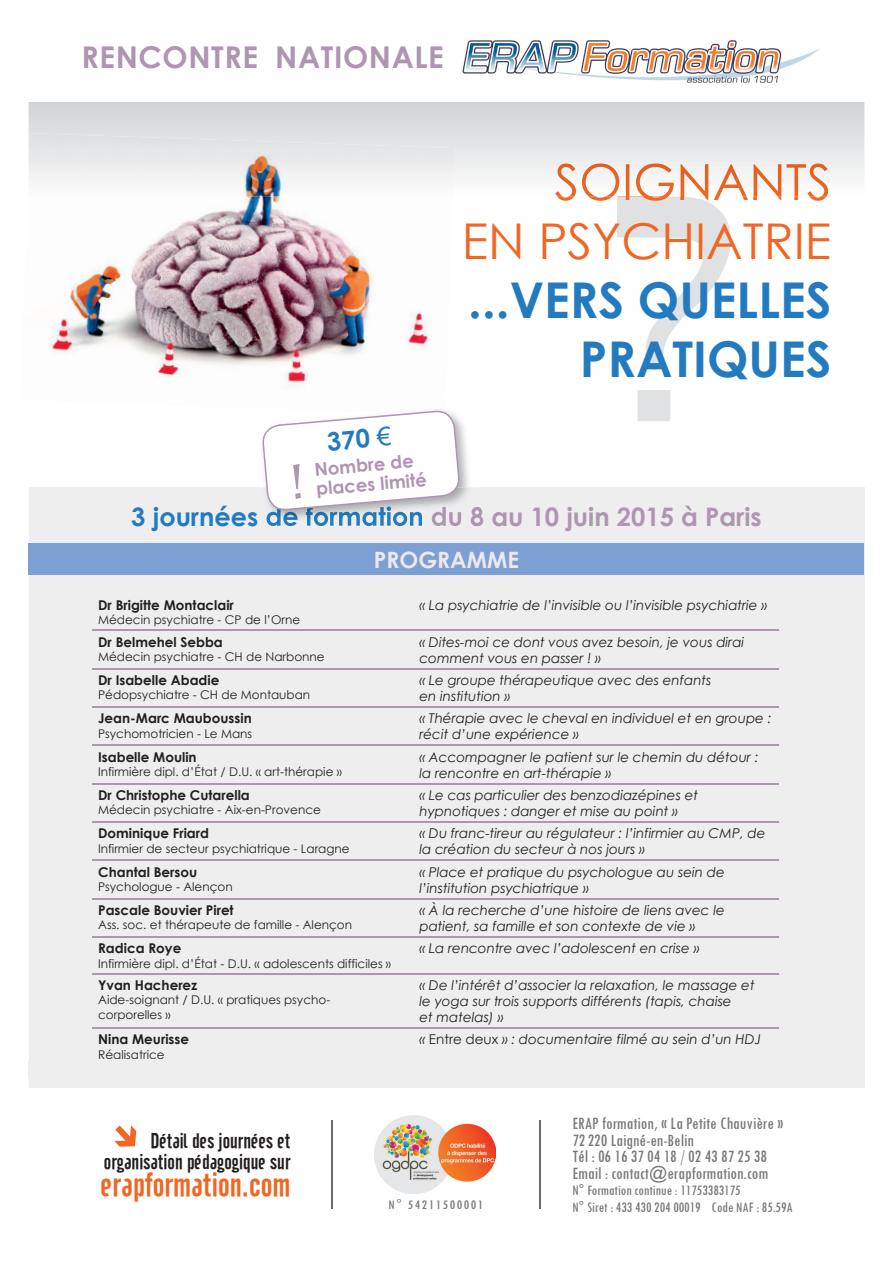
<style>
.page{position:relative;width:893px;height:1263px;background:#fff}
.page>*{position:absolute;margin:0;border:0;box-sizing:border-box;transform-origin:0 0}
.t1{font:375px "Vireo Font";color:#fff}
.t2{font:700 49.35px/59.2px "Century Gothic";color:#227bc0;text-align:right}
.t3{font:49.35px/59.2px "Century Gothic";color:#f06622;text-align:right}
.t4{font:33px "Cafeta";color:#f06622}
.t5{font:700 30px "Century Gothic";letter-spacing:.02em;color:#af95b1}
.t6{font:700 25.5px "Century Gothic";color:#af95b1}
.t7{font:700 25.5px "Century Gothic";color:#227bc0}
.t8{font:700 22.5px "Century Gothic";color:#ede8ee}
.t9{font:21px/21px "Cafeta";color:#231f20;text-align:right}
.t10{font:500 condensed 18px/16.5px "Tw Cen";color:#76787b}
.t11{font:700 18px/19.5px "Century Gothic";color:#af95b1}
.t12{font:500 condensed 15px "Tw Cen";color:#76787b}
.t13{font:italic 13.5px/16.2px "Century Gothic";color:#231f20}
.t14{font:700 13.5px "Century Gothic";color:#231f20}
.t15{font:500 condensed 13.5px "Tw Cen";letter-spacing:.1em;color:#76787b;scale:1.11 1}
.t16{font:12px/14.4px "Century Gothic";color:#231f20}
.s1{font-family:"Arial";font-weight:400}
.s2{color:#227bc0}
.s3{font-style:normal}
</style>
<div class="page">
<div style="left:29px;top:488px;width:835px;height:600px;background:#eeeeef"></div>
<img style="left:51px;top:197px;width:378px;height:189px">
<img style="left:462px;top:40px;width:358px;height:43px">
<svg style="left:29px;top:102px;width:835px;height:76px;background:#dddee0"></svg>
<img style="left:29px;top:133px;width:425px;height:64px">
<div style="left:555px;top:163px;width:273px;height:15px;background:#f1f2f3"></div>
<svg style="left:625px;top:196px;width:95px;height:1px"></svg>
<img style="left:259px;top:421px;width:222px;height:99px">
<img style="left:259px;top:505px;width:165px;height:21px">
<img style="left:432px;top:505px;width:49px;height:22px">
<img style="left:374px;top:1115px;width:122px;height:79px">
<hr style="left:539px;top:1120px;width:1px;height:89px;background:#6b6b6e">
<hr style="left:332px;top:1120px;width:1px;height:89px;background:#6b6b6e">
<div style="left:29px;top:543px;width:835px;height:32px;background:#7ca0d3"></div>
<svg style="left:114px;top:1125px;width:22px;height:21px"></svg>
<hr style="left:92px;top:630px;width:321px;height:1px;background:#af95b1">
<hr style="left:413px;top:630px;width:366px;height:1px;background:#af95b1">
<hr style="left:92px;top:668px;width:321px;height:1px;background:#af95b1">
<hr style="left:413px;top:668px;width:366px;height:1px;background:#af95b1">
<hr style="left:92px;top:706px;width:321px;height:2px;background:#af95b1">
<hr style="left:413px;top:706px;width:366px;height:2px;background:#af95b1">
<hr style="left:92px;top:745px;width:321px;height:1px;background:#af95b1">
<hr style="left:413px;top:745px;width:366px;height:1px;background:#af95b1">
<hr style="left:92px;top:783px;width:321px;height:1px;background:#af95b1">
<hr style="left:413px;top:783px;width:366px;height:1px;background:#af95b1">
<hr style="left:92px;top:821px;width:321px;height:2px;background:#af95b1">
<hr style="left:413px;top:821px;width:366px;height:2px;background:#af95b1">
<hr style="left:92px;top:860px;width:321px;height:1px;background:#af95b1">
<hr style="left:413px;top:860px;width:366px;height:1px;background:#af95b1">
<hr style="left:92px;top:898px;width:321px;height:1px;background:#af95b1">
<hr style="left:413px;top:898px;width:366px;height:1px;background:#af95b1">
<hr style="left:92px;top:936px;width:321px;height:2px;background:#af95b1">
<hr style="left:413px;top:936px;width:366px;height:2px;background:#af95b1">
<hr style="left:92px;top:973px;width:321px;height:1px;background:#af95b1">
<hr style="left:413px;top:973px;width:366px;height:1px;background:#af95b1">
<hr style="left:92px;top:1027px;width:321px;height:2px;background:#af95b1">
<hr style="left:413px;top:1027px;width:366px;height:2px;background:#af95b1">
<div style="left:28px;top:1059px;width:837px;height:19px;background:#eeeeef"></div>
<svg style="left:262px;top:410px;width:198px;height:101px"></svg>
<h3 class="t5" style="left:82px;top:38px;width:178px">RENCONTRE</h3>
<h3 class="t5" style="left:275px;top:38px;width:170px">NATIONALE</h3>
<h3 class="t7" style="left:326px;top:425px;width:66px;rotate:-5deg">370 <span class="s1">€</span></h3>
<h3 class="t11" style="left:314px;top:459px;width:112px;rotate:-5deg">Nombre de places limité</h3>
<h2 class="t3" style="left:462px;top:151px;width:371px">SOIGNANTS<br>EN PSYCHIATRIE</h2>
<h2 class="t2" style="left:468px;top:269px;width:365px">...VERS QUELLES<br>PRATIQUES</h2>
<h1 class="t1" style="left:608px;top:177px;width:133px">?</h1>
<h3 class="t6" style="left:131px;top:500px;width:632px"><span class="s2">3 journées de formation</span> du 8 au 10 juin 2015 à Paris</h3>
<h3 class="t8" style="left:374px;top:545px;width:147px">PROGRAMME</h3>
<p class="t14" style="left:98px;top:597px;width:137px">Dr Brigitte Montaclair</p>
<p class="t16" style="left:98px;top:613px;width:204px">Médecin psychiatre - CP de l’Orne</p>
<p class="t13" style="left:419px;top:597px;width:349px">« La psychiatrie de l’invisible ou l’invisible psychiatrie »</p>
<p class="t14" style="left:98px;top:633px;width:126px">Dr Belmehel Sebba</p>
<p class="t16" style="left:98px;top:649px;width:228px">Médecin psychiatre - CH de Narbonne</p>
<p class="t13" style="left:419px;top:633px;width:326px">« Dites-moi ce dont vous avez besoin, je vous dirai comment vous en passer ! »</p>
<p class="t14" style="left:98px;top:671px;width:123px">Dr Isabelle Abadie</p>
<p class="t16" style="left:98px;top:688px;width:214px">Pédopsychiatre - CH de Montauban</p>
<p class="t13" style="left:419px;top:672px;width:293px">« Le groupe thérapeutique avec des enfants en institution »</p>
<p class="t14" style="left:98px;top:710px;width:155px">Jean-Marc Mauboussin</p>
<p class="t16" style="left:98px;top:726px;width:156px">Psychomotricien - Le Mans</p>
<p class="t13" style="left:419px;top:710px;width:353px">« Thérapie avec le cheval en individuel et en groupe : récit d’une expérience »</p>
<p class="t14" style="left:98px;top:748px;width:100px">Isabelle Moulin</p>
<p class="t16" style="left:98px;top:764px;width:245px">Infirmière dipl. d’État / D.U. « art-thérapie »</p>
<p class="t13" style="left:419px;top:748px;width:340px">« Accompagner le patient sur le chemin du détour : la rencontre en art-thérapie »</p>
<p class="t14" style="left:98px;top:786px;width:153px">Dr Christophe Cutarella</p>
<p class="t16" style="left:98px;top:803px;width:224px">Médecin psychiatre - Aix-en-Provence</p>
<p class="t13" style="left:419px;top:787px;width:280px">« Le cas particulier des benzodiazépines et hypnotiques : danger et mise au point »</p>
<p class="t14" style="left:98px;top:825px;width:112px">Dominique Friard</p>
<p class="t16" style="left:98px;top:841px;width:253px">Infirmier de secteur psychiatrique - Laragne</p>
<p class="t13" style="left:419px;top:825px;width:347px">« Du franc-tireur au régulateur : l’infirmier au CMP, de la création du secteur à nos jours »</p>
<p class="t14" style="left:98px;top:863px;width:101px">Chantal Bersou</p>
<p class="t16" style="left:98px;top:879px;width:136px">Psychologue - Alençon</p>
<p class="t13" style="left:419px;top:863px;width:307px">« Place et pratique du psychologue au sein de l’institution psychiatrique »</p>
<p class="t14" style="left:98px;top:901px;width:137px">Pascale Bouvier Piret</p>
<p class="t16" style="left:98px;top:917px;width:255px">Ass. soc. et thérapeute de famille - Alençon</p>
<p class="t13" style="left:419px;top:902px;width:307px">« À la recherche d’une histoire de liens avec le patient, sa famille et son contexte de vie »</p>
<p class="t14" style="left:98px;top:940px;width:85px">Radica Roye</p>
<p class="t16" style="left:98px;top:956px;width:294px">Infirmière dipl. d’État - D.U. « adolescents difficiles »</p>
<p class="t13" style="left:419px;top:940px;width:281px">« La rencontre avec l’adolescent en crise »</p>
<p class="t14" style="left:98px;top:976px;width:101px">Yvan Hacherez</p>
<p class="t16" style="left:98px;top:992px;width:234px">Aide-soignant / D.U. « pratiques psycho&shy;corporelles »</p>
<p class="t13" style="left:419px;top:976px;width:337px">« De l’intérêt d’associer la relaxation, le massage et le yoga sur trois supports différents (tapis, chaise<br>et matelas) »</p>
<p class="t14" style="left:98px;top:1031px;width:92px">Nina Meurisse</p>
<p class="t16" style="left:98px;top:1047px;width:68px">Réalisatrice</p>
<p class="t13" style="left:419px;top:1031px;width:343px">« <span class="s3">Entre deux</span> » : documentaire filmé au sein d’un HDJ</p>
<h3 class="t9" style="left:104px;top:1130px;width:188px">Détail des journées et organisation pédagogique sur</h3>
<h3 class="t4" style="left:101px;top:1166px;width:191px">erapformation.com</h3>
<h3 class="t10" style="left:572px;top:1115px;width:213px">ERAP formation, « La Petite Chauvière »<br>72 220 Laigné-en-Belin<br>Tél : 06 16 37 04 18 / 02 43 87 25 38<br>Email : contact@erapformation.com</h3>
<p class="t12" style="left:572px;top:1181px;width:170px">N° Formation continue : 11753383175</p>
<p class="t15" style="left:388px;top:1197px;width:87px">N° 54211500001</p>
<p class="t12" style="left:572px;top:1198px;width:222px">N° Siret : 433 430 204 00019 Code NAF : 85.59A</p>
</div>
